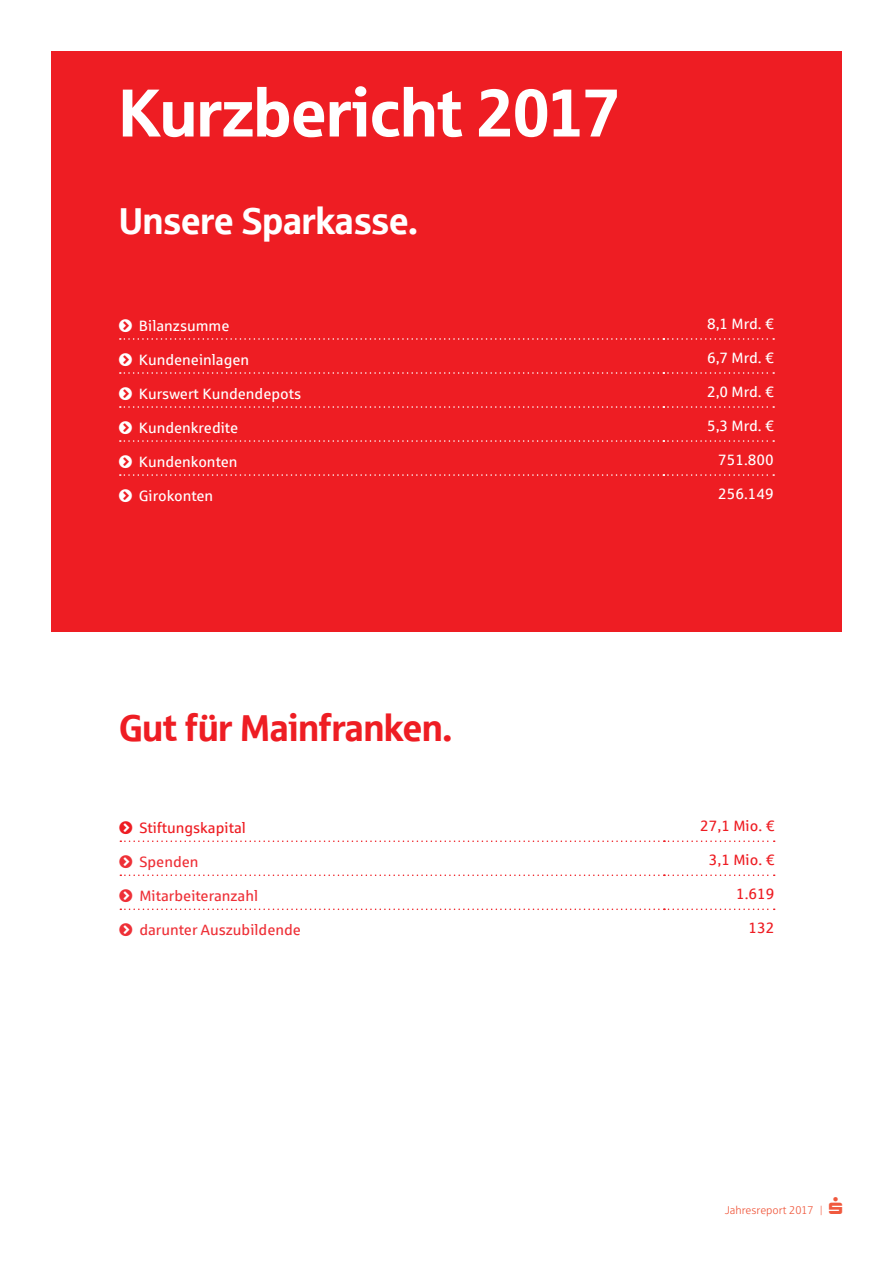
<style>
.page{position:relative;width:893px;height:1263px;background:#fff}
.page>*{position:absolute;margin:0;border:0;box-sizing:border-box;transform-origin:0 0}
.t1{font:67.5px "Sparkasse Head";color:#fff}
.t2{font:37.5px "Sparkasse Head";color:#ee1d23}
.t3{font:37.5px "Sparkasse Head";color:#fff}
.t4{font:15px "Sparkasse Rg";color:#fff}
.t5{font:15px "Sparkasse Rg";color:#ee3037}
.t6{font:15px "Sparkasse Rg";color:#ee1d23}
.t7{font:11.25px "Sparkasse Lt";color:#f0593e}
</style>
<div class="page">
<div style="left:51px;top:51px;width:791px;height:580px;background:#ee1d23"></div>
<svg style="left:120px;top:338px;width:654px;height:2px"></svg>
<svg style="left:120px;top:372px;width:654px;height:2px"></svg>
<svg style="left:120px;top:406px;width:654px;height:2px"></svg>
<svg style="left:120px;top:440px;width:654px;height:2px"></svg>
<svg style="left:120px;top:474px;width:654px;height:2px"></svg>
<svg style="left:120px;top:840px;width:655px;height:2px"></svg>
<svg style="left:120px;top:908px;width:655px;height:2px"></svg>
<svg style="left:120px;top:874px;width:655px;height:2px"></svg>
<h1 class="t1" style="left:119px;top:70px;width:502px">Kurzbericht 2017</h1>
<h2 class="t3" style="left:119px;top:197px;width:300px">Unsere Sparkasse.</h2>
<p class="t4" style="left:139px;top:316px;width:92px">Bilanzsumme</p>
<p class="t4" style="left:707px;top:314px;width:68px">8,1 Mrd. €</p>
<p class="t4" style="left:139px;top:350px;width:112px">Kundeneinlagen</p>
<p class="t4" style="left:707px;top:348px;width:68px">6,7 Mrd. €</p>
<p class="t4" style="left:139px;top:384px;width:164px">Kurswert Kundendepots</p>
<p class="t4" style="left:707px;top:382px;width:68px">2,0 Mrd. €</p>
<p class="t4" style="left:139px;top:418px;width:101px">Kundenkredite</p>
<p class="t4" style="left:707px;top:416px;width:68px">5,3 Mrd. €</p>
<p class="t4" style="left:139px;top:452px;width:100px">Kundenkonten</p>
<p class="t4" style="left:718px;top:451px;width:57px">751.800</p>
<p class="t4" style="left:139px;top:486px;width:76px">Girokonten</p>
<p class="t4" style="left:718px;top:485px;width:57px">256.149</p>
<h2 class="t2" style="left:119px;top:704px;width:334px">Gut für Mainfranken.</h2>
<p class="t6" style="left:139px;top:818px;width:108px">Stiftungskapital</p>
<p class="t6" style="left:700px;top:817px;width:76px">27,1 Mio. €</p>
<p class="t5" style="left:139px;top:852px;width:61px">Spenden</p>
<p class="t6" style="left:709px;top:851px;width:67px">3,1 Mio. €</p>
<p class="t5" style="left:139px;top:886px;width:120px">Mitarbeiteranzahl</p>
<p class="t6" style="left:736px;top:885px;width:40px">1.619</p>
<p class="t5" style="left:139px;top:920px;width:163px">darunter Auszubildende</p>
<p class="t6" style="left:748px;top:919px;width:27px">132</p>
<p class="t7" style="left:725px;top:1203px;width:100px">Jahresreport 2017 |</p>
</div>
